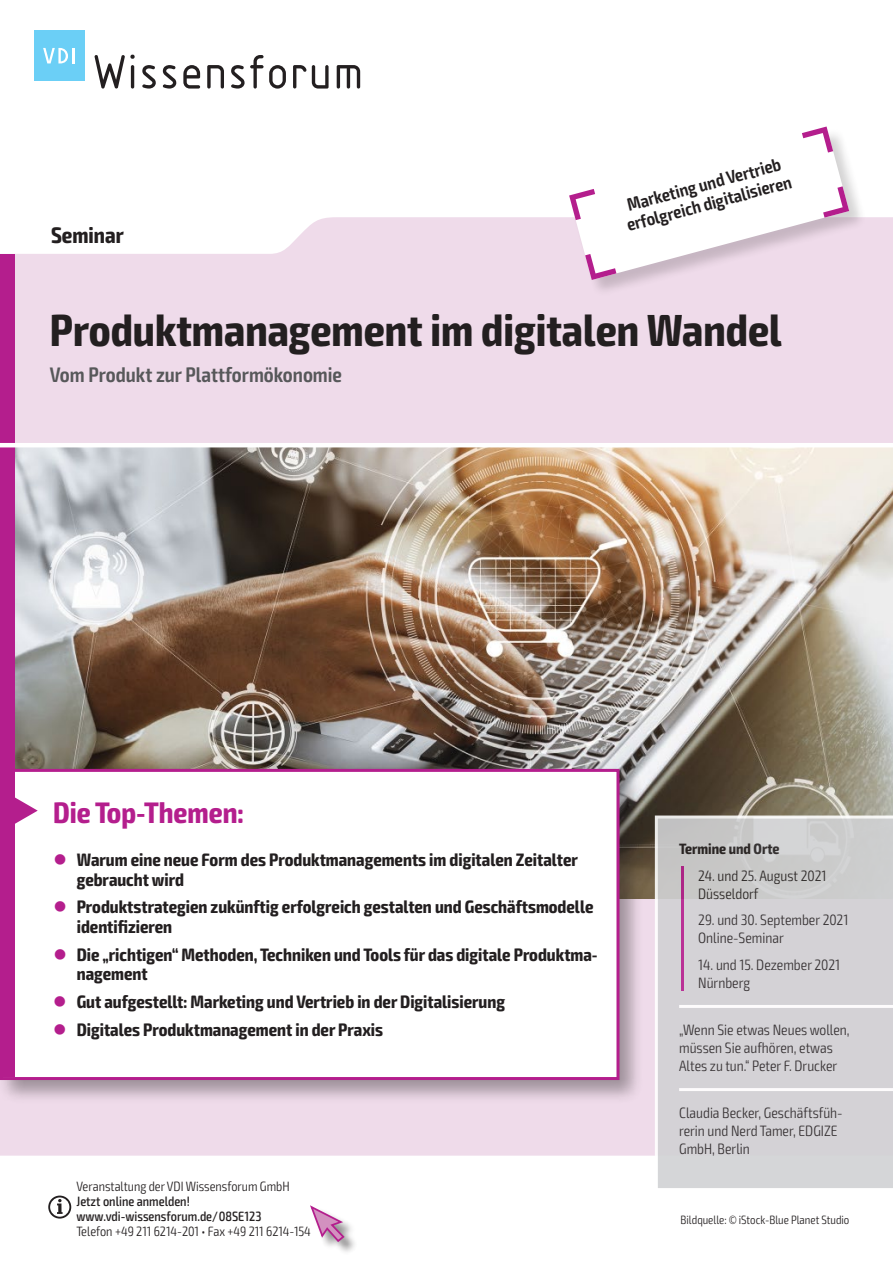
<style>
.page{position:relative;width:893px;height:1263px;background:#fff}
.page>*{position:absolute;margin:0;border:0;box-sizing:border-box;transform-origin:0 0}
.t1{font:700 condensed 45px "Exo 2";color:#231f20}
.t2{font:700 condensed 29.7px "Exo 2";color:#b41e8d}
.t3{font:700 condensed 22.5px "Exo 2";color:#231f20}
.t4{font:600 condensed 21px "Exo 2";color:#57585a}
.t5{font:700 condensed 18px/19.5px "Exo 2";color:#231f20}
.t6{font:600 condensed 18px/19.5px "Exo 2";color:#231f20;text-align:center}
.t7{font:300 condensed 15px/18px "Exo 2";color:#231f20}
.t8{font:700 condensed 15px "Exo 2";color:#231f20}
.t9{font:300 condensed 13.5px "Exo 2";color:#231f20}
.t10{font:500 condensed 13.5px/15px "Exo 2";color:#231f20}
.t11{font:300 condensed 12px "Exo 2";color:#231f20}
.s1{color:#b41e8d}
</style>
<div class="page">
<div style="left:0;top:217px;width:893px;height:938px;background:#efdbea"></div>
<img style="left:14px;top:447px;width:879px;height:451px">
<div style="left:0;top:765px;width:644px;height:340px;background:#231f20;opacity:.4"></div>
<div style="left:2px;top:770px;width:616px;height:308px;background:#fff"></div>
<div style="left:3px;top:772px;width:11px;height:305px;background:#b41e8d"></div>
<div style="left:0;top:769px;width:619px;height:311px;border:3px solid #b41e8d"></div>
<svg style="left:14px;top:796px;width:24px;height:29px"></svg>
<div style="left:0;top:254px;width:14px;height:519px;background:#b41e8d"></div>
<div style="left:311px;top:1206px;width:47px;height:49px;background:#231f20;opacity:.5"></div>
<svg style="left:310px;top:1205px;width:36px;height:38px"></svg>
<hr style="left:0;top:443px;width:893px;height:4px;background:#fff">
<svg style="left:655px;top:815px;width:238px;height:373px;background:#d3d1d4"></svg>
<svg style="left:48px;top:1195px;width:23px;height:23px"></svg>
<svg style="left:94px;top:54px;width:41px;height:35px"></svg>
<svg style="left:142px;top:65px;width:14px;height:24px"></svg>
<svg style="left:163px;top:65px;width:13px;height:24px"></svg>
<svg style="left:183px;top:65px;width:17px;height:24px"></svg>
<svg style="left:207px;top:65px;width:17px;height:24px"></svg>
<svg style="left:231px;top:55px;width:55px;height:34px"></svg>
<svg style="left:293px;top:65px;width:36px;height:24px"></svg>
<svg style="left:337px;top:65px;width:23px;height:24px"></svg>
<div style="left:34px;top:30px;width:50px;height:51px;background:#6bcff6"></div>
<svg style="left:43px;top:48px;width:31px;height:15px"></svg>
<div style="left:570px;top:127px;width:297px;height:170px;background:#231f20;opacity:.2"></div>
<svg style="left:569px;top:127px;width:280px;height:153px"></svg>
<p class="t3" style="left:51px;top:221px;width:74px">Seminar</p>
<p class="t6" style="left:620px;top:197px;width:172px;rotate:-15deg">Marketing und Vertrieb erfolgreich digitalisieren</p>
<h1 class="t1" style="left:50px;top:303px;width:733px">Produktmanagement im digitalen Wandel</h1>
<p class="t4" style="left:50px;top:362px;width:294px">Vom Produkt zur Plattformökonomie</p>
<h2 class="t2" style="left:53px;top:794px;width:192px">Die Top-Themen:</h2>
<p class="t5" style="left:77px;top:850px;width:503px;text-indent:-23px"><span class="s1">●</span> Warum eine neue Form des Produktmanagements im digitalen Zeitalter gebraucht wird</p>
<p class="t5" style="left:77px;top:898px;width:518px;text-indent:-23px"><span class="s1">●</span> Produktstrategien zukünftig erfolgreich gestalten und Geschäftsmodelle identifizieren</p>
<p class="t5" style="left:77px;top:945px;width:522px;text-indent:-23px"><span class="s1">●</span> Die „richtigen“ Methoden, Techniken und Tools für das digitale Produktma&shy;nagement</p>
<p class="t5" style="left:53px;top:992px;width:453px"><span class="s1">●</span> Gut aufgestellt: Marketing und Vertrieb in der Digitalisierung</p>
<p class="t5" style="left:53px;top:1020px;width:331px"><span class="s1">●</span> Digitales Produktmanagement in der Praxis</p>
<p class="t9" style="left:77px;top:1178px;width:215px">Veranstaltung der VDI Wissensforum GmbH</p>
<p class="t10" style="left:77px;top:1194px;width:186px">Jetzt online anmelden! www.vdi-wissensforum.de/08SE123</p>
<p class="t9" style="left:77px;top:1223px;width:236px">Telefon +49 211 6214-201 • Fax +49 211 6214-154</p>
<p class="t8" style="left:679px;top:840px;width:102px">Termine und Orte</p>
<p class="t7" style="left:698px;top:867px;width:130px">24. und 25. August 2021<br>Düsseldorf</p>
<p class="t7" style="left:698px;top:911px;width:152px">29. und 30. September 2021<br>Online-Seminar</p>
<p class="t7" style="left:698px;top:956px;width:143px">14. und 15. Dezember 2021<br>Nürnberg</p>
<p class="t7" style="left:679px;top:1021px;width:172px">„Wenn Sie etwas Neues wollen, müssen Sie aufhören, etwas<br>Altes zu tun.“ Peter F. Drucker</p>
<p class="t7" style="left:679px;top:1104px;width:165px">Claudia Becker, Geschäftsfüh&shy;rerin und Nerd Tamer, EDGIZE<br>GmbH, Berlin</p>
<p class="t11" style="left:681px;top:1212px;width:170px">Bildquelle: © iStock-Blue Planet Studio</p>
</div>
